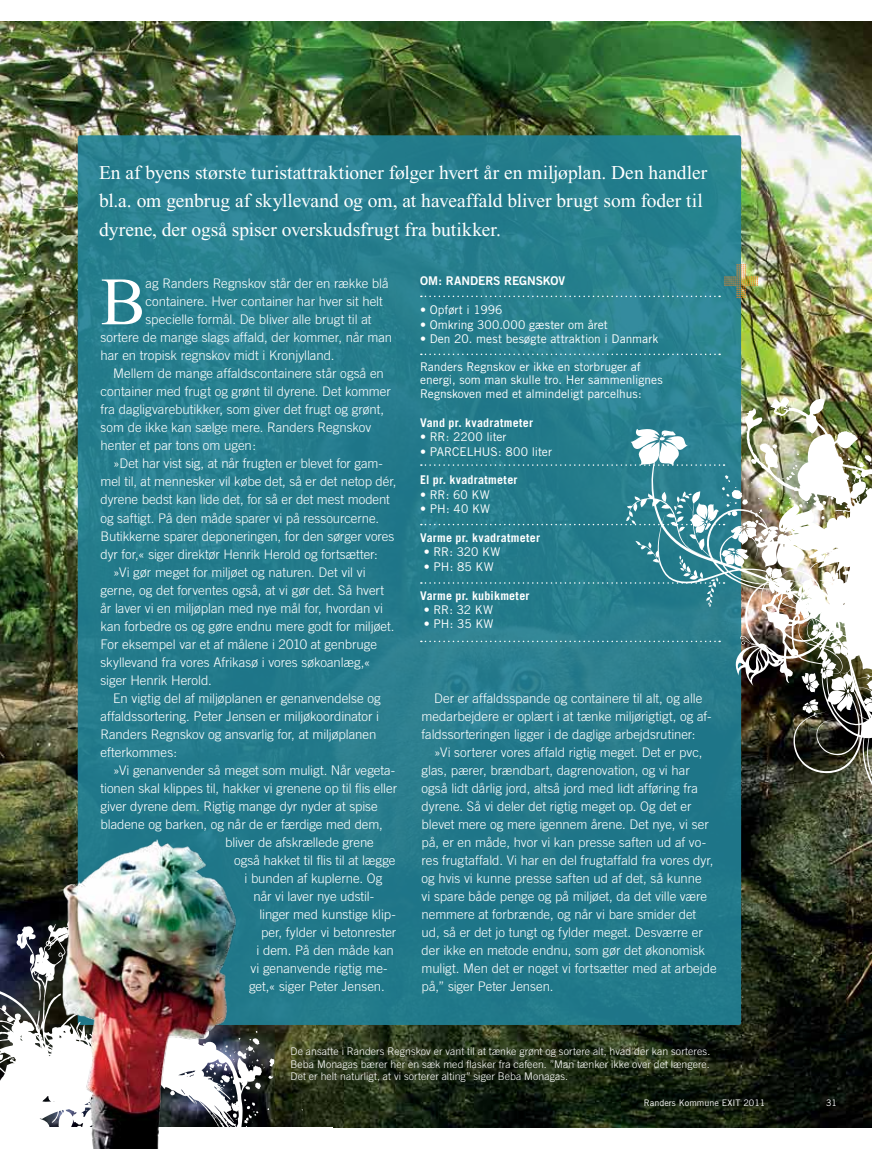
<style>
.page{position:relative;width:893px;height:1149px;background:#fff}
.page>*{position:absolute;margin:0;border:0;box-sizing:border-box;transform-origin:0 0}
.t1{font:67.65px "Times New Roman";color:#fff}
.t2{font:19.5px/28.5px "Times New Roman";color:#fff}
.t3{font:300 13.2px/18px "Trade Gothic";letter-spacing:-.005em;color:#fff}
.t4{font:12px/13.5px "Trade Gothic";color:#fff}
.t5{font:700 12px "Trade Gothic";letter-spacing:.015em;color:#fff}
.t6{font:12px "Trade Gothic Bold Two";color:#fff}
.t7{font:300 10.5px/12.6px "Trade Gothic";letter-spacing:.005em;color:#fff;text-align:justify}
.t8{font:9px "Trade Gothic";color:#fff}
</style>
<div class="page">
<img style="left:0;top:21px;width:872px;height:1106px">
<div style="left:78px;top:135px;width:663px;height:889px;background:linear-gradient(to bottom,#298191,#217789);border-radius:3px"></div>
<svg style="left:421px;top:264px;width:337px;height:34px;background:#33848c"></svg>
<svg style="left:421px;top:353px;width:299px;height:2px"></svg>
<div style="left:626px;top:736px;width:95px;height:61px;background:#1e7588"></div>
<svg style="left:244px;top:889px;width:59px;height:238px;background:#2a5e61"></svg>
<svg style="left:421px;top:428px;width:300px;height:308px;background:#2f8291"></svg>
<img style="left:721px;top:397px;width:151px;height:401px">
<img style="left:54px;top:831px;width:190px;height:296px">
<img style="left:0;top:887px;width:242px;height:261px">
<h2 class="t2" style="left:99px;top:158px;width:610px">En af byens største turistattraktioner følger hvert år en miljøplan. Den handler bl.a. om genbrug af skyllevand og om, at haveaffald bliver brugt som foder til dyrene, der også spiser overskudsfrugt fra butikker.</h2>
<p class="t6" style="left:420px;top:273px;width:145px">OM: RANDERS REG NSKOV</p>
<p class="t4" style="left:420px;top:303px;width:84px">• Opført i 1996</p>
<p class="t4" style="left:420px;top:317px;width:189px">• Omkring 300.000 gæster om året</p>
<p class="t4" style="left:420px;top:331px;width:240px">• Den 20. mest besøgte attraktion i Danmark</p>
<p class="t4" style="left:420px;top:359px;width:244px">Randers Regnskov er ikke en storbruger af energi, som man skulle tro. Her sammenlignes<br>Regnskoven med et almindeligt parcelhus:</p>
<p class="t5" style="left:420px;top:415px;width:115px">Vand pr. kvadratmeter</p>
<p class="t4" style="left:420px;top:430px;width:88px">• RR: 2200 liter</p>
<p class="t4" style="left:420px;top:444px;width:133px">• PARCELHUS: 800 liter</p>
<p class="t5" style="left:420px;top:472px;width:99px">El pr. kvadratmeter</p>
<p class="t4" style="left:420px;top:487px;width:71px">• RR: 60 KW</p>
<p class="t4" style="left:420px;top:502px;width:72px">• PH: 40 KW</p>
<p class="t5" style="left:420px;top:530px;width:122px">Varme pr. kvadratmeter</p>
<p class="t4" style="left:424px;top:545px;width:78px">• RR: 320 KW</p>
<p class="t4" style="left:424px;top:559px;width:72px">• PH: 85 KW</p>
<p class="t5" style="left:420px;top:587px;width:111px">Varme pr. kubikmeter</p>
<p class="t4" style="left:424px;top:602px;width:71px">• RR: 32 KW</p>
<p class="t4" style="left:424px;top:617px;width:71px">• PH: 35 KW</p>
<h1 class="t1" style="left:101px;top:265px;width:47px">B</h1>
<p class="t3" style="left:146px;top:274px;width:245px">ag Randers Regnskov står der en række blå</p>
<p class="t3" style="left:146px;top:292px;width:239px">containere. Hver container har hver sit helt</p>
<p class="t3" style="left:146px;top:310px;width:227px">specielle formål. De bliver alle brugt til at</p>
<p class="t3" style="left:101px;top:328px;width:293px">sortere de mange slags affald, der kommer, når man</p>
<p class="t3" style="left:101px;top:346px;width:235px">har en tropisk regnskov midt i Kronjylland.</p>
<p class="t3" style="left:113px;top:364px;width:272px">Mellem de mange affaldscontainere står også en</p>
<p class="t3" style="left:101px;top:382px;width:292px">container med frugt og grønt til dyrene. Det kommer</p>
<p class="t3" style="left:101px;top:400px;width:285px">fra dagligvarebutikker, som giver det frugt og grønt,</p>
<p class="t3" style="left:101px;top:418px;width:272px">som de ikke kan sælge mere. Randers Regnskov</p>
<p class="t3" style="left:101px;top:436px;width:157px">henter et par tons om ugen:</p>
<p class="t3" style="left:113px;top:454px;width:271px">»Det har vist sig, at når frugten er blevet for gam-</p>
<p class="t3" style="left:101px;top:472px;width:297px">mel til, at mennesker vil købe det, så er det netop dér,</p>
<p class="t3" style="left:101px;top:490px;width:291px">dyrene bedst kan lide det, for så er det mest modent</p>
<p class="t3" style="left:101px;top:508px;width:280px">og saftigt. På den måde sparer vi på ressourcerne.</p>
<p class="t3" style="left:101px;top:526px;width:295px">Butikkerne sparer deponeringen, for den sørger vores</p>
<p class="t3" style="left:101px;top:544px;width:279px">dyr for,« siger direktør Henrik Herold og fortsætter:</p>
<p class="t3" style="left:113px;top:562px;width:254px">»Vi gør meget for miljøet og naturen. Det vil vi</p>
<p class="t3" style="left:101px;top:580px;width:285px">gerne, og det forventes også, at vi gør det. Så hvert</p>
<p class="t3" style="left:101px;top:598px;width:284px">år laver vi en miljøplan med nye mål for, hvordan vi</p>
<p class="t3" style="left:101px;top:616px;width:295px">kan forbedre os og gøre endnu mere godt for miljøet.</p>
<p class="t3" style="left:101px;top:634px;width:278px">For eksempel var et af målene i 2010 at genbruge</p>
<p class="t3" style="left:101px;top:652px;width:271px">skyllevand fra vores Afrikasø i vores søkoanlæg,«</p>
<p class="t3" style="left:101px;top:670px;width:113px">siger Henrik Herold.</p>
<p class="t3" style="left:113px;top:688px;width:269px">En vigtig del af miljøplanen er genanvendelse og</p>
<p class="t3" style="left:101px;top:706px;width:280px">affaldssortering. Peter Jensen er miljøkoordinator i</p>
<p class="t3" style="left:101px;top:724px;width:277px">Randers Regnskov og ansvarlig for, at miljøplanen</p>
<p class="t3" style="left:101px;top:742px;width:78px">efterkommes:</p>
<p class="t3" style="left:113px;top:760px;width:284px">»Vi genanvender så meget som muligt. Når vegeta-</p>
<p class="t3" style="left:101px;top:778px;width:298px">tionen skal klippes til, hakker vi grenene op til flis eller</p>
<p class="t3" style="left:101px;top:796px;width:279px">giver dyrene dem. Rigtig mange dyr nyder at spise</p>
<p class="t3" style="left:101px;top:814px;width:284px">bladene og barken, og når de er færdige med dem,</p>
<p class="t3" style="left:225px;top:832px;width:150px">bliver de afskrællede grene</p>
<p class="t3" style="left:234px;top:850px;width:163px">også hakket til flis til at lægge</p>
<p class="t3" style="left:245px;top:868px;width:139px">i bunden af kuplerne. Og</p>
<p class="t3" style="left:254px;top:886px;width:122px">når vi laver nye udstil-</p>
<p class="t3" style="left:260px;top:904px;width:138px">linger med kunstige klip-</p>
<p class="t3" style="left:261px;top:922px;width:137px">per, fylder vi betonrester</p>
<p class="t3" style="left:257px;top:940px;width:139px">i dem. På den måde kan</p>
<p class="t3" style="left:251px;top:958px;width:139px">vi genanvende rigtig me-</p>
<p class="t3" style="left:249px;top:976px;width:137px">get,« siger Peter Jensen.</p>
<p class="t3" style="left:422px;top:688px;width:291px;text-indent:13px">Der er affaldsspande og containere til alt, og alle medarbejdere er oplært i at tænke miljørigtigt, og af&shy;faldssorteringen ligger i de daglige arbejdsrutiner:</p>
<p class="t3" style="left:422px;top:742px;width:297px;text-indent:13px">»Vi sorterer vores affald rigtig meget. Det er pvc, glas, pærer, brændbart, dagrenovation, og vi har også lidt dårlig jord, altså jord med lidt afføring fra dyrene. Så vi deler det rigtig meget op. Og det er blevet mere og mere igennem årene. Det nye, vi ser på, er en måde, hvor vi kan presse saften ud af vo&shy;res frugtaffald. Vi har en del frugtaffald fra vores dyr, og hvis vi kunne presse saften ud af det, så kunne<br>vi spare både penge og på miljøet, da det ville være nemmere at forbrænde, og når vi bare smider det ud, så er det jo tungt og fylder meget. Desværre er der ikke en metode endnu, som gør det økonomisk muligt. Men det er noget vi fortsætter med at arbejde på,” siger Peter Jensen.</p>
<p class="t7" style="left:291px;top:1044px;width:421px">De ansatte i Randers Regnskov er vant til at tænke grønt og sortere alt, hvad der kan sorteres.<br>Beba Monagas bærer her en sæk med flasker fra cafeen. ”Man tænker ikke over det længere.<br>Det er helt naturligt, at vi sorterer alting” siger Beba Monagas.</p>
<p class="t8" style="left:644px;top:1097px;width:123px">Randers Kommune EXIT 2011</p>
<p class="t8" style="left:826px;top:1097px;width:12px">31</p>
</div>
